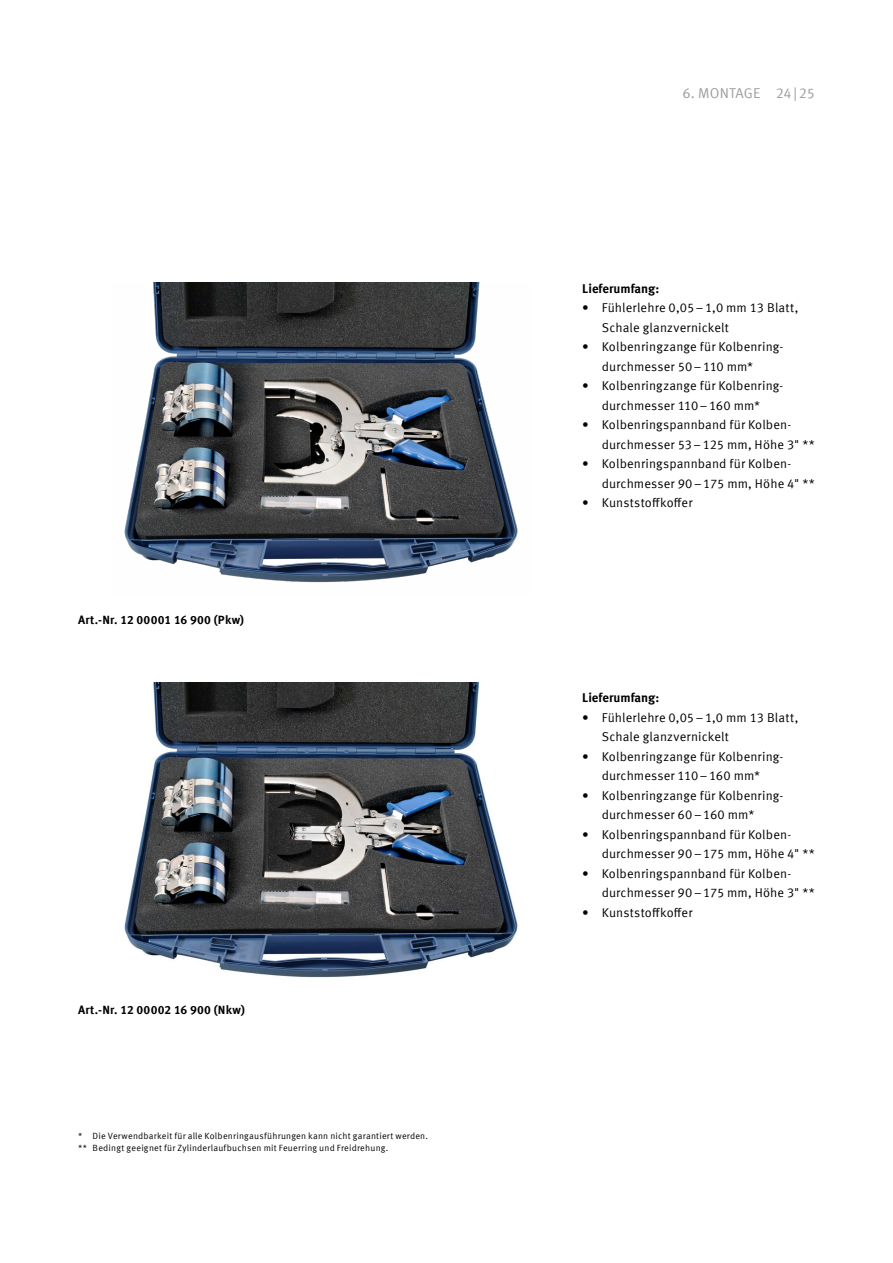
<style>
.page{position:relative;width:893px;height:1263px;background:#fff}
.page>*{position:absolute;margin:0;border:0;box-sizing:border-box;transform-origin:0 0}
.t1{font:14.25px "Meta Offc Pro Norm";letter-spacing:.005em;color:#9d9d9c}
.t2{font:12.75px/19.5px "Meta Offc Pro Norm";letter-spacing:.01em;color:#000}
.t3{font:700 12.75px "Meta Offc Pro";color:#000}
.t4{font:700 12px "Meta Offc Pro";letter-spacing:.02em;color:#000}
.t5{font:9px/11.2px "Meta Offc Pro Norm";letter-spacing:.025em;color:#000}
</style>
<div class="page">
<img style="left:124px;top:283px;width:394px;height:300px">
<img style="left:124px;top:682px;width:394px;height:296px">
<p class="t4" style="left:78px;top:610px;width:168px">Art.-Nr. 12 00001 16 900 (Pkw)</p>
<p class="t4" style="left:78px;top:1000px;width:168px">Art.-Nr. 12 00002 16 900 (Nkw)</p>
<p class="t5" style="left:78px;top:1130px;width:352px">* Die Verwendbarkeit für alle Kolbenringausführungen kann nicht garantiert werden. ** Bedingt geeignet für Zylinderlaufbuchsen mit Feuerring und Freidrehung.</p>
<p class="t1" style="left:683px;top:82px;width:134px">6. MONTAGE 24|25</p>
<p class="t3" style="left:582px;top:278px;width:78px">Lieferumfang:</p>
<p class="t2" style="left:602px;top:297px;width:198px;text-indent:-19px">• Fühlerlehre 0,05–1,0 mm 13 Blatt,<br>Schale glanzvernickelt</p>
<p class="t2" style="left:602px;top:336px;width:182px;text-indent:-19px">• Kolbenringzange für Kolbenring&shy;durchmesser 50–110 mm*</p>
<p class="t2" style="left:582px;top:375px;width:201px;text-align:center">• Kolbenringzange für Kolbenring&shy;durchmesser 110–160 mm*</p>
<p class="t2" style="left:602px;top:414px;width:215px;text-indent:-19px">• Kolbenringspannband für Kolben&shy;durchmesser 53–125 mm, Höhe 3" **</p>
<p class="t2" style="left:602px;top:453px;width:215px;text-indent:-19px">• Kolbenringspannband für Kolben&shy;durchmesser 90–175 mm, Höhe 4" **</p>
<p class="t2" style="left:582px;top:492px;width:112px">• Kunststoffkoffer</p>
<p class="t3" style="left:582px;top:688px;width:78px">Lieferumfang:</p>
<p class="t2" style="left:602px;top:706px;width:198px;text-indent:-19px">• Fühlerlehre 0,05–1,0 mm 13 Blatt,<br>Schale glanzvernickelt</p>
<p class="t2" style="left:582px;top:745px;width:201px;text-align:center">• Kolbenringzange für Kolbenring&shy;durchmesser 110–160 mm*</p>
<p class="t2" style="left:602px;top:784px;width:182px;text-indent:-19px">• Kolbenringzange für Kolbenring&shy;durchmesser 60–160 mm*</p>
<p class="t2" style="left:602px;top:823px;width:215px;text-indent:-19px">• Kolbenringspannband für Kolben&shy;durchmesser 90–175 mm, Höhe 4" **</p>
<p class="t2" style="left:602px;top:862px;width:215px;text-indent:-19px">• Kolbenringspannband für Kolben&shy;durchmesser 90–175 mm, Höhe 3" **</p>
<p class="t2" style="left:582px;top:901px;width:112px">• Kunststoffkoffer</p>
</div>
